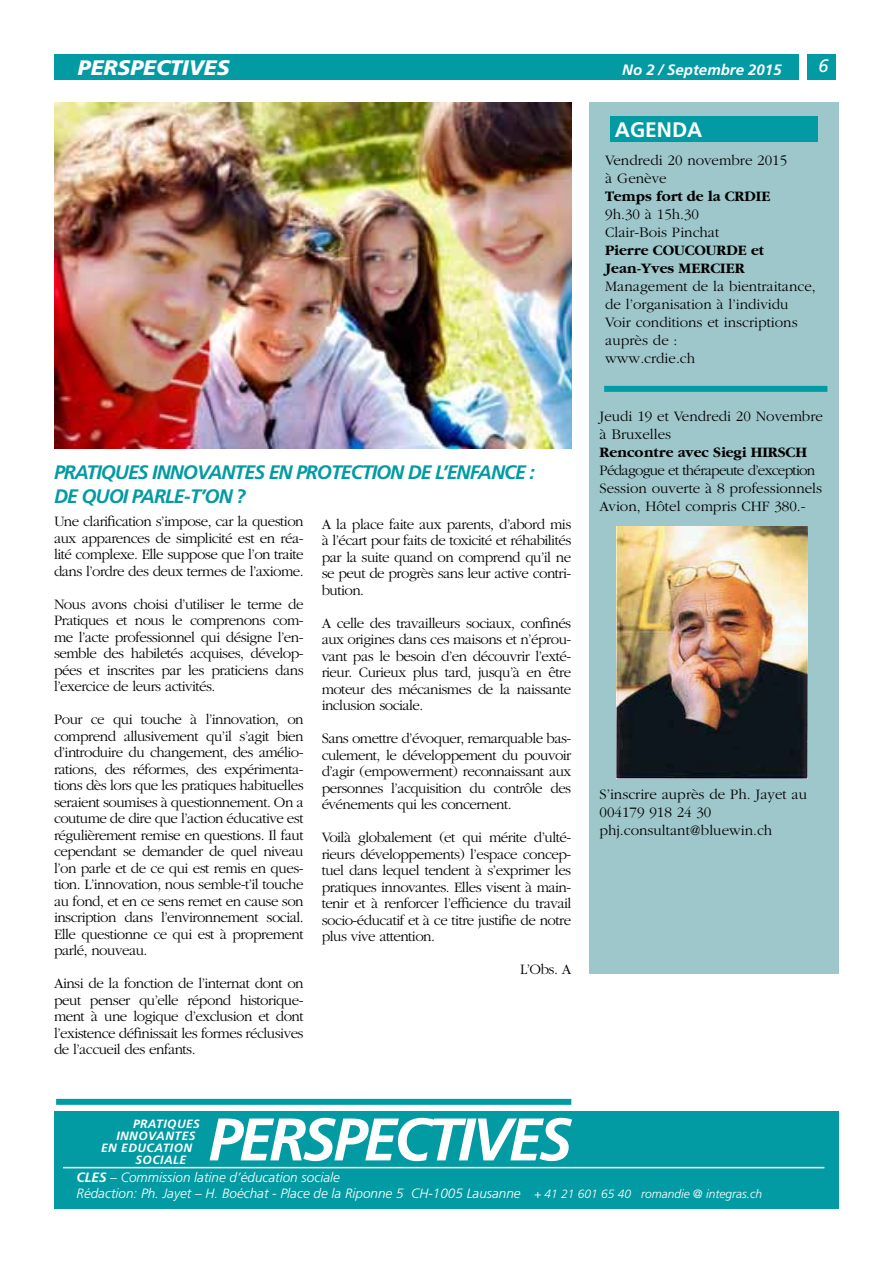
<style>
.page{position:relative;width:893px;height:1263px;background:#fff}
.page>*{position:absolute;margin:0;border:0;box-sizing:border-box;transform-origin:0 0}
.t1{font:italic 700 60px "Frutiger";letter-spacing:-.05em;color:#fff}
.t2{font:italic 900 21px "Frutiger";color:#fff}
.t3{font:700 21px "Frutiger";color:#fff}
.t4{font:italic 700 19.5px/24px "Frutiger";letter-spacing:-.05em;color:#039ba3}
.t5{font:italic 18px "Frutiger";color:#fff}
.t6{font:300 15px/16.5px "Garamond";letter-spacing:-.035em;color:#000;text-align:justify}
.t7{font:300 15px/18px "Garamond";color:#000}
.t8{font:700 15px/18px "Garamond";color:#000}
.t9{font:italic 700 15px "Frutiger";color:#fff}
.t10{font:italic 300 13.5px/16.2px "Frutiger";color:#fff}
.t11{font:italic 700 12px "Frutiger";letter-spacing:.04em;color:#fff}
.s1{font-weight:700}
.s2{font-size:12px}
</style>
<div class="page">
<div style="left:54px;top:54px;width:744px;height:25px;background:#039ba3"></div>
<div style="left:807px;top:54px;width:29px;height:25px;background:#039ba3"></div>
<div style="left:589px;top:102px;width:250px;height:871px;background:#9ec7cb"></div>
<div style="left:611px;top:117px;width:207px;height:25px;background:#039ba3"></div>
<div style="left:56px;top:1099px;width:515px;height:6px;background:#039ba3"></div>
<div style="left:54px;top:1111px;width:785px;height:98px;background:#039ba3"></div>
<hr style="left:63px;top:1167px;width:761px;height:1px;background:#fff">
<img style="left:617px;top:527px;width:190px;height:252px">
<img style="left:54px;top:102px;width:517px;height:346px">
<div style="left:604px;top:386px;width:223px;height:6px;background:#039ba3"></div>
<h2 class="t2" style="left:78px;top:55px;width:153px">PERSPECTIVES</h2>
<p class="t9" style="left:622px;top:61px;width:161px">No 2 / Septembre 2015</p>
<p class="t5" style="left:819px;top:56px;width:12px">6</p>
<h2 class="t3" style="left:615px;top:117px;width:89px">AGENDA</h2>
<h3 class="t4" style="left:54px;top:460px;width:482px">PRATIQUES INNOVANTES EN PROTECTION DE L’ENFANCE :<br>DE QUOI PARLE-T’ON ?</h3>
<p class="t6" style="left:54px;top:513px;width:251px">Une clarification s’impose, car la question aux apparences de simplicité est en réa&shy;lité complexe. Elle suppose que l’on traite dans l’ordre des deux termes de l’axiome.</p>
<p class="t6" style="left:54px;top:596px;width:251px">Nous avons choisi d’utiliser le terme de Pratiques et nous le comprenons com&shy;me l’acte professionnel qui désigne l’en&shy;semble des habiletés acquises, dévelop&shy;pées et inscrites par les praticiens dans l’exercice de leurs activités.</p>
<p class="t6" style="left:54px;top:711px;width:251px">Pour ce qui touche à l’innovation, on comprend allusivement qu’il s’agit bien d’introduire du changement, des amélio&shy;rations, des réformes, des expérimenta&shy;tions dès lors que les pratiques habituelles seraient soumises à questionnement. On a coutume de dire que l’action éducative est régulièrement remise en questions. Il faut cependant se demander de quel niveau l’on parle et de ce qui est remis en ques&shy;tion. L’innovation, nous semble-t’il touche au fond, et en ce sens remet en cause son inscription dans l’environnement social.<br>Elle questionne ce qui est à proprement parlé, nouveau.</p>
<p class="t6" style="left:54px;top:975px;width:251px">Ainsi de la fonction de l’internat dont on peut penser qu’elle répond historique&shy;ment à une logique d’exclusion et dont l’existence définissait les formes réclusives de l’accueil des enfants.</p>
<p class="t6" style="left:322px;top:516px;width:251px">A la place faite aux parents, d’abord mis à l’écart pour faits de toxicité et réhabilités par la suite quand on comprend qu’il ne se peut de progrès sans leur active contri&shy;bution.</p>
<p class="t6" style="left:322px;top:615px;width:251px">A celle des travailleurs sociaux, confinés aux origines dans ces maisons et n’éprou&shy;vant pas le besoin d’en découvrir l’exté&shy;rieur. Curieux plus tard, jusqu’à en être moteur des mécanismes de la naissante inclusion sociale.</p>
<p class="t6" style="left:322px;top:730px;width:251px">Sans omettre d’évoquer, remarquable bas&shy;culement, le développement du pouvoir d’agir (empowerment) reconnaissant aux personnes l’acquisition du contrôle des événements qui les concernent.</p>
<p class="t6" style="left:322px;top:829px;width:251px">Voilà globalement (et qui mérite d’ulté&shy;rieurs développements) l’espace concep&shy;tuel dans lequel tendent à s’exprimer les pratiques innovantes. Elles visent à main&shy;tenir et à renforcer l’efficience du travail socio-éducatif et à ce titre justifie de notre plus vive attention.</p>
<p class="t6" style="left:520px;top:961px;width:53px">L’Obs. A</p>
<p class="t7" style="left:605px;top:152px;width:184px">Vendredi 20 novembre 2015 à Genève</p>
<p class="t8" style="left:605px;top:187px;width:167px">Temps fort de la CRDIE</p>
<p class="t7" style="left:605px;top:206px;width:116px">9h.30 à 15h.30<br>Clair-Bois Pinchat</p>
<p class="t8" style="left:605px;top:241px;width:160px">Pierre COUCOURDE et<br>Jean-Yves MERCIER</p>
<p class="t7" style="left:605px;top:278px;width:212px">Management de la bientraitance, de l’organisation à l’individu<br>Voir conditions et inscriptions auprès de :<br>www.crdie.ch</p>
<p class="t7" style="left:600px;top:408px;width:225px">Jeudi 19 et Vendredi 20 Novembre à Bruxelles</p>
<p class="t8" style="left:600px;top:444px;width:209px">Rencontre avec Siegi HIRSCH</p>
<p class="t7" style="left:600px;top:462px;width:224px">Pédagogue et thérapeute d’exception<br>Session ouverte à 8 professionnels<br>Avion, Hôtel compris CHF 380.-</p>
<p class="t7" style="left:600px;top:786px;width:209px">S’inscrire auprès de Ph. Jayet au<br>004179 918 24 30 phj.consultant@bluewin.ch</p>
<p class="t10" style="left:404px;top:1110px;width:165px">Périodique spécialisé<br>dans le champs des pédagogies socio-éducatives</p>
<p class="t10" style="left:77px;top:1169px;width:687px"><span class="s1">CLES</span> – Commission latine d’éducation sociale<br>Rédaction: Ph. Jayet – H. Boéchat - Place de la Riponne 5 CH-1005 Lausanne <span class="s2">+ 41 21 601 65 40 romandie @ integras.ch</span></p>
<h1 class="t1" style="left:208px;top:1104px;width:365px">PERSPECTIVES</h1>
<p class="t11" style="left:133px;top:1116px;width:68px">PRATIQUES</p>
<p class="t11" style="left:116px;top:1128px;width:81px">INNOVANTES</p>
<p class="t11" style="left:101px;top:1140px;width:93px">EN EDUCATION</p>
<p class="t11" style="left:135px;top:1152px;width:52px">SOCIALE</p>
</div>
